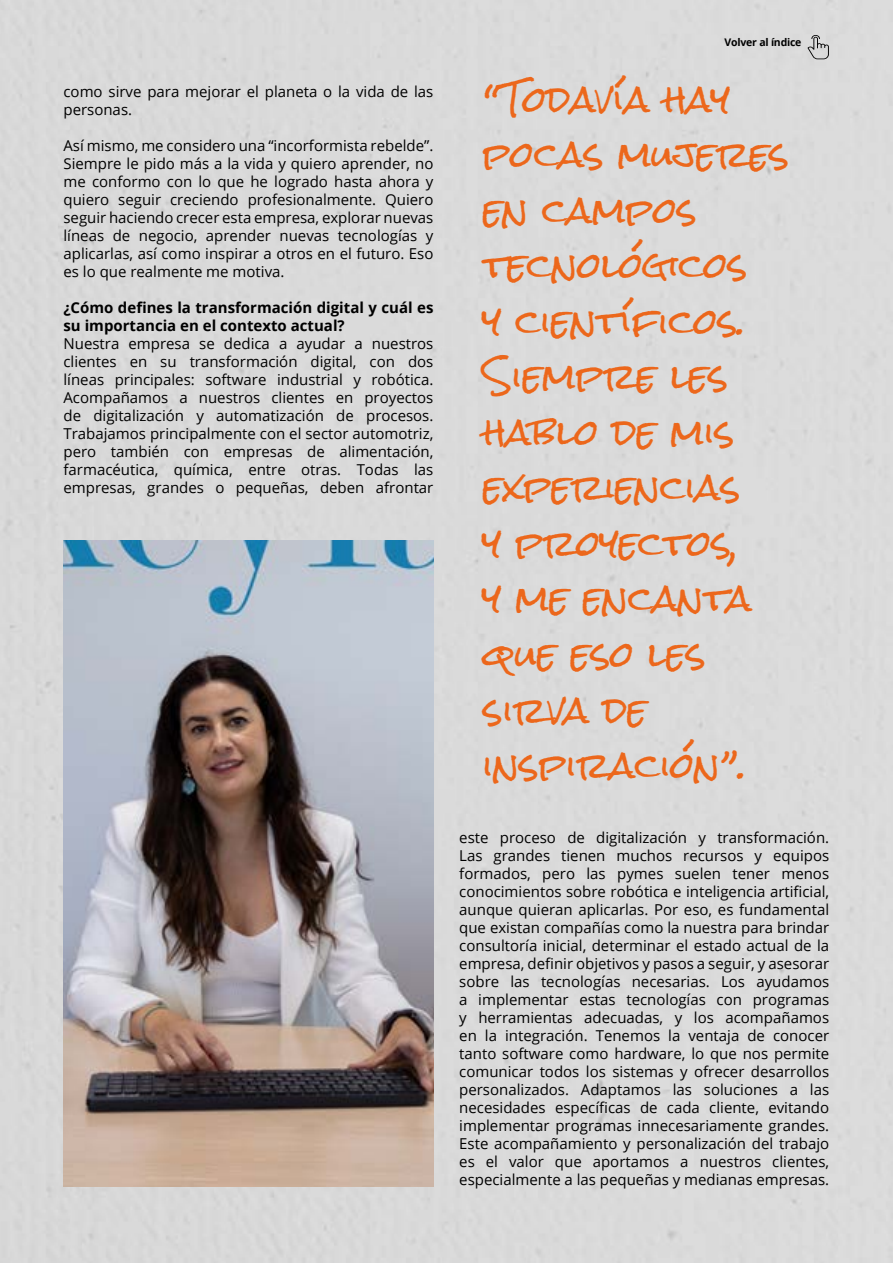
<style>
.page{position:relative;width:893px;height:1263px;background:#dadada}
.page>*{position:absolute;margin:0;border:0;box-sizing:border-box;transform-origin:0 0}
.t1{font:34.5px/55.5px "Rock Salt";color:#ec671b}
.t2{font:15px/18px "Open Sans";color:#000;text-align:justify}
.t3{font:700 15px/18px "Open Sans";color:#000}
.t4{font:700 10.5px "Open Sans";letter-spacing:-.02em;color:#000}
</style>
<div class="page">
<img style="left:63px;top:540px;width:370px;height:646px">
<svg style="left:807px;top:35px;width:22px;height:24px"></svg>
<p class="t2" style="left:63px;top:82px;width:371px">como sirve para mejorar el planeta o la vida de las personas.</p>
<p class="t2" style="left:63px;top:136px;width:371px">Así mismo, me considero una “incorformista rebelde”.<br>Siempre le pido más a la vida y quiero aprender, no me conformo con lo que he logrado hasta ahora y quiero seguir creciendo profesionalmente. Quiero seguir haciendo crecer esta empresa, explorar nuevas líneas de negocio, aprender nuevas tecnologías y aplicarlas, así como inspirar a otros en el futuro. Eso es lo que realmente me motiva.</p>
<p class="t3" style="left:63px;top:298px;width:371px">¿Cómo defines la transformación digital y cuál es su importancia en el contexto actual?</p>
<p class="t2" style="left:63px;top:334px;width:371px">Nuestra empresa se dedica a ayudar a nuestros clientes en su transformación digital, con dos líneas principales: software industrial y robótica.<br>Acompañamos a nuestros clientes en proyectos de digitalización y automatización de procesos.<br>Trabajamos principalmente con el sector automotriz, pero también con empresas de alimentación, farmacéutica, química, entre otras. Todas las empresas, grandes o pequeñas, deben afrontar</p>
<p class="t4" style="left:725px;top:35px;width:78px">Volver al índice</p>
<h1 class="t1" style="left:483px;top:73px;width:308px">“Todavía hay pocas mujeres en campos tecnológicos<br>y científicos.<br>Siempre les hablo de mis experiencias<br>y proyectos,<br>y me encanta que eso les sirva de inspiración”.</h1>
<p class="t2" style="left:459px;top:828px;width:371px">este proceso de digitalización y transformación.<br>Las grandes tienen muchos recursos y equipos formados, pero las pymes suelen tener menos conocimientos sobre robótica e inteligencia artificial, aunque quieran aplicarlas. Por eso, es fundamental que existan compañías como la nuestra para brindar consultoría inicial, determinar el estado actual de la empresa, definir objetivos y pasos a seguir, y asesorar sobre las tecnologías necesarias. Los ayudamos a implementar estas tecnologías con programas y herramientas adecuadas, y los acompañamos en la integración. Tenemos la ventaja de conocer tanto software como hardware, lo que nos permite comunicar todos los sistemas y ofrecer desarrollos personalizados. Adaptamos las soluciones a las necesidades específicas de cada cliente, evitando implementar programas innecesariamente grandes.<br>Este acompañamiento y personalización del trabajo es el valor que aportamos a nuestros clientes, especialmente a las pequeñas y medianas empresas.</p>
</div>
